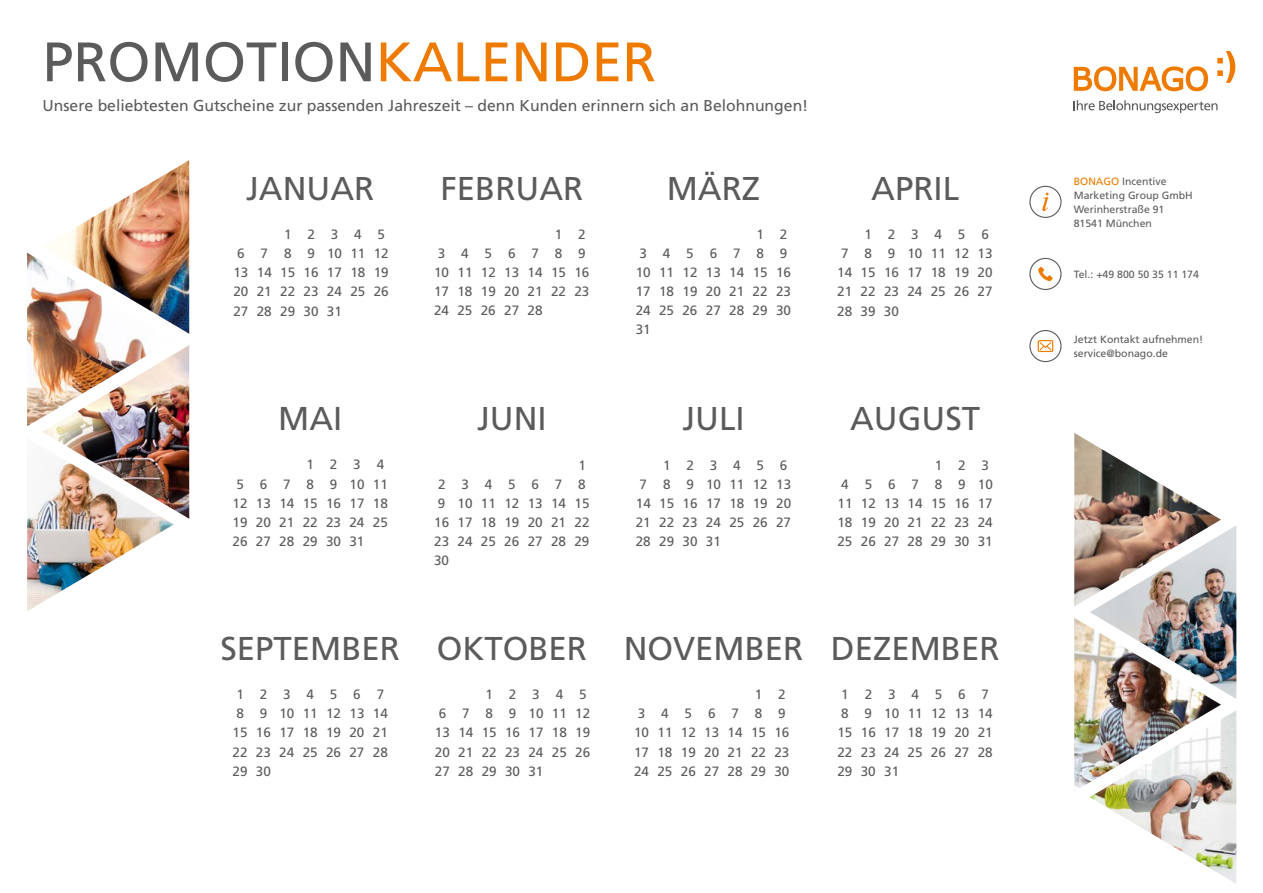
<style>
.page{position:relative;width:1263px;height:893px;background:#fff}
.page>*{position:absolute;margin:0;border:0;box-sizing:border-box;transform-origin:0 0}
.t1{font:55.5px "Frutiger LT Std";color:#5b5b5b}
.t2{font:33px "Frutiger LT Std";color:#5b5b5b}
.t3{font:15.75px "Frutiger LT Std";color:#5b5b5b}
.t4{font:13.5px/19.1px "Frutiger LT Std";color:#5b5b5b}
.t5{font:10.5px/14px "Frutiger LT Std";color:#5b5b5b}
.s1{color:#ee7b00}
</style>
<div class="page">
<img style="left:44px;top:160px;width:145px;height:174px">
<img style="left:1074px;top:433px;width:147px;height:173px">
<img style="left:27px;top:253px;width:147px;height:173px">
<img style="left:1090px;top:525px;width:146px;height:174px">
<img style="left:43px;top:345px;width:146px;height:174px">
<img style="left:1074px;top:618px;width:147px;height:173px">
<img style="left:27px;top:438px;width:147px;height:173px">
<img style="left:1090px;top:710px;width:146px;height:173px">
<div style="left:1029px;top:186px;width:32px;height:32px;border:1px solid #5b5b5b;border-radius:50%"></div>
<svg style="left:1042px;top:193px;width:6px;height:18px"></svg>
<div style="left:1029px;top:258px;width:32px;height:32px;border:1px solid #5b5b5b;border-radius:50%"></div>
<svg style="left:1038px;top:267px;width:15px;height:14px"></svg>
<div style="left:1029px;top:330px;width:32px;height:32px;border:1px solid #5b5b5b;border-radius:50%"></div>
<svg style="left:1037px;top:340px;width:17px;height:13px"></svg>
<svg style="left:1217px;top:51px;width:18px;height:32px"></svg>
<svg style="left:1074px;top:66px;width:134px;height:25px"></svg>
<svg style="left:1074px;top:100px;width:143px;height:13px"></svg>
<h1 class="t1" style="left:43px;top:29px;width:615px">PROMOTION<span class="s1">KALENDER</span></h1>
<p class="t3" style="left:43px;top:96px;width:767px">Unsere beliebtesten Gutscheine zur passenden Jahreszeit – denn Kunden erinnern sich an Belohnungen!</p>
<h2 class="t2" style="left:246px;top:169px;width:130px">JANUAR</h2>
<h2 class="t2" style="left:440px;top:169px;width:144px">FEBRUAR</h2>
<h2 class="t2" style="left:667px;top:169px;width:95px">MÄRZ</h2>
<h2 class="t2" style="left:871px;top:169px;width:90px">APRIL</h2>
<p class="t4" style="left:434px;top:225px;width:157px;text-indent:121px">1 2<br>3456789<br>10 11 12 13 14 15 16<br>17 18 19 20 21 22 23<br>24 25 26 27 28</p>
<p class="t4" style="left:636px;top:225px;width:157px;text-indent:121px">1 2<br>3456789<br>10 11 12 13 14 15 16<br>17 18 19 20 21 22 23<br>24 25 26 27 28 29 30<br>31</p>
<p class="t4" style="left:233px;top:225px;width:157px;text-indent:51px">12345<br>6 7 8 9 101112<br>13 14 15 16 17 18 19<br>20 21 22 23 24 25 26<br>27 28 29 30 31</p>
<p class="t4" style="left:837px;top:225px;width:157px;text-indent:27px">123456<br>7 8 9 10111213<br>14 15 16 17 18 19 20<br>21 22 23 24 25 26 27<br>28 39 30</p>
<h2 class="t2" style="left:278px;top:399px;width:66px">MAI</h2>
<h2 class="t2" style="left:477px;top:399px;width:71px">JUNI</h2>
<h2 class="t2" style="left:682px;top:399px;width:64px">JULI</h2>
<h2 class="t2" style="left:850px;top:399px;width:132px">AUGUST</h2>
<p class="t4" style="left:232px;top:455px;width:157px;text-indent:74px">1234<br>5 6 7 8 91011<br>12 13 14 15 16 17 18<br>19 20 21 22 23 24 25<br>26 27 28 29 30 31</p>
<p class="t4" style="left:434px;top:456px;width:157px;text-indent:144px">1<br>2345678<br>9 10 11 12 13 14 15<br>16 17 18 19 20 21 22<br>23 24 25 26 27 28 29<br>30</p>
<p class="t4" style="left:636px;top:456px;width:157px;text-indent:27px">123456<br>7 8 9 10111213<br>14 15 16 17 18 19 20<br>21 22 23 24 25 26 27<br>28 29 30 31</p>
<p class="t4" style="left:837px;top:456px;width:157px;text-indent:97px">123<br>45678910<br>11 12 13 14 15 16 17<br>18 19 20 21 22 23 24<br>25 26 27 28 29 30 31</p>
<h2 class="t2" style="left:220px;top:629px;width:181px">SEPTEMBER</h2>
<h2 class="t2" style="left:624px;top:629px;width:377px">NOVEMBER DEZEMBER</h2>
<h2 class="t2" style="left:437px;top:629px;width:152px">OKTOBER</h2>
<p class="t4" style="left:232px;top:685px;width:157px">1234567<br>8 9 1011121314<br>15 16 17 18 19 20 21<br>22 23 24 25 26 27 28<br>29 30</p>
<p class="t4" style="left:837px;top:685px;width:157px">1234567<br>8 9 1011121314<br>15 16 17 18 19 20 21<br>22 23 24 25 26 27 28<br>29 30 31</p>
<p class="t4" style="left:435px;top:685px;width:157px;text-indent:51px">12345<br>6 7 8 9 101112<br>13 14 15 16 17 18 19<br>20 21 22 23 24 25 26<br>27 28 29 30 31</p>
<p class="t4" style="left:634px;top:685px;width:157px;text-indent:121px">1 2<br>3456789<br>10 11 12 13 14 15 16<br>17 18 19 20 21 22 23<br>24 25 26 27 28 29 30</p>
<p class="t5" style="left:1074px;top:174px;width:121px"><span class="s1">BONAGO</span> Incentive<br>Marketing Group GmbH<br>Werinherstraße 91<br>81541 München</p>
<p class="t5" style="left:1074px;top:267px;width:127px">Tel.: +49 800 50 35 11 174</p>
<p class="t5" style="left:1074px;top:332px;width:131px">Jetzt Kontakt aufnehmen! service@bonago.de</p>
</div>
